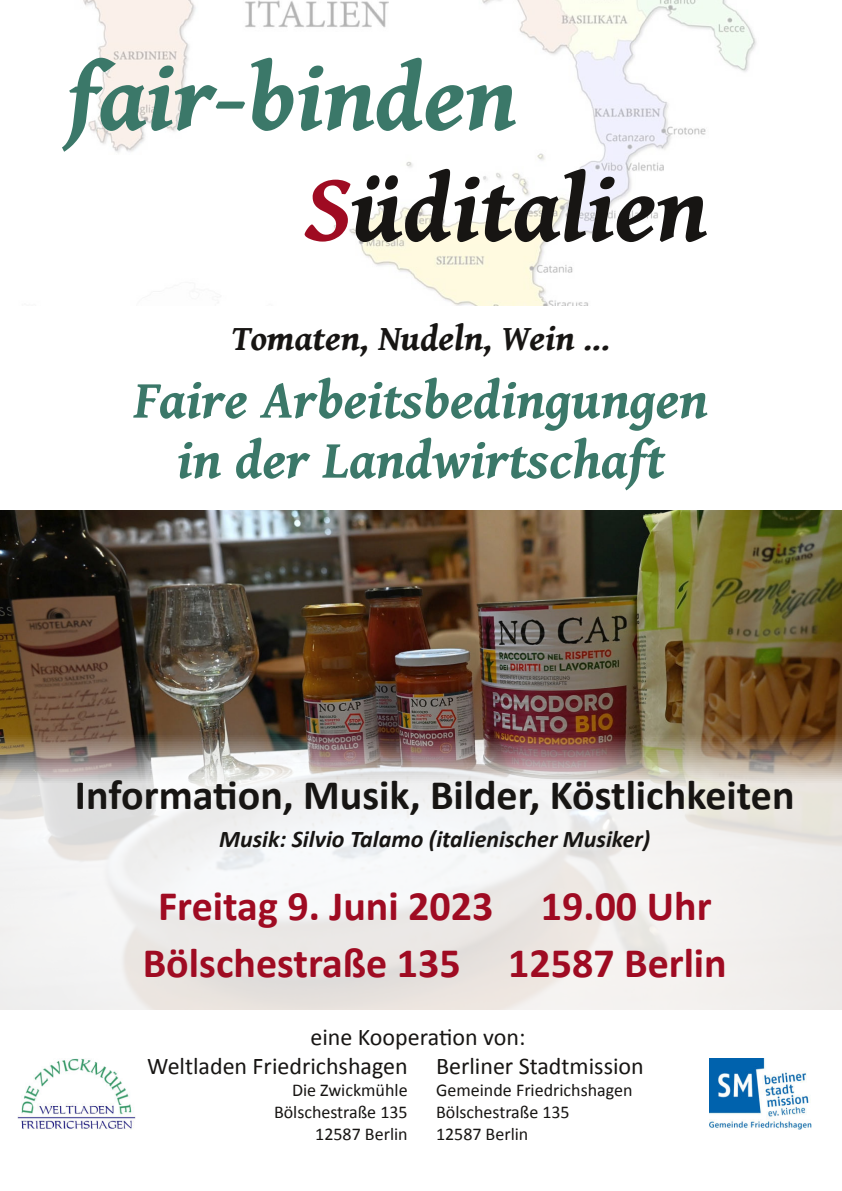
<style>
.page{position:relative;width:842px;height:1191px;background:#fff}
.page>*{position:absolute;margin:0;border:0;box-sizing:border-box;transform-origin:0 0}
.t1{font:italic 700 96px/111.1px "Gentium Book Basic";color:#3b7869}
.t2{font:italic 700 54px/60px "Gentium Book Basic";color:#3b7869;text-align:center}
.t3{font:700 42px/57.3px "Calibri";color:#9f0b22;text-align:center}
.t4{font:700 42px "Calibri";color:#171513}
.t5{font:italic 700 36px "Gentium Book Basic";color:#171513}
.t6{font:24px "Calibri";color:#171513}
.t7{font:italic 700 24px "Calibri";color:#171513}
.t8{font:18px/22px "Calibri";color:#171513}
.s1{color:#9f0b22}
.s2{color:#171513}
</style>
<div class="page">
<img style="left:0;top:510px;width:842px;height:500px">
<img style="left:83px;top:0;width:674px;height:305px">
<img style="left:17px;top:1058px;width:118px;height:71px">
<img style="left:710px;top:1058px;width:101px;height:71px">
<h1 class="t1" style="left:304px;top:43px;width:406px;text-indent:-237px">fair-binden<br><span class="s1">S</span><span class="s2">üditalien</span></h1>
<h3 class="t5" style="left:231px;top:318px;width:381px">Tomaten, Nudeln, Wein ...</h3>
<h2 class="t2" style="left:133px;top:370px;width:576px">Faire Arbeitsbedingungen in der Landwirtschaft</h2>
<h3 class="t4" style="left:75px;top:767px;width:721px">Information, Musik, Bilder, Köstlichkeiten</h3>
<h3 class="t7" style="left:219px;top:823px;width:433px">Musik: Silvio Talamo (italienischer Musiker)</h3>
<h3 class="t3" style="left:143px;top:877px;width:585px">Freitag 9. Juni 2023 19.00 Uhr<br>Bölschestraße 135 12587 Berlin</h3>
<h3 class="t6" style="left:310px;top:1021px;width:216px">eine Kooperation von:</h3>
<h3 class="t6" style="left:147px;top:1051px;width:262px">Weltladen Friedrichshagen</h3>
<p class="t8" style="left:274px;top:1079px;width:135px;text-align:right">Die Zwickmühle<br>Bölschestraße 135<br>12587 Berlin</p>
<h3 class="t6" style="left:436px;top:1051px;width:209px">Berliner Stadtmission</h3>
<p class="t8" style="left:436px;top:1079px;width:198px">Gemeinde Friedrichshagen<br>Bölschestraße 135<br>12587 Berlin</p>
</div>
